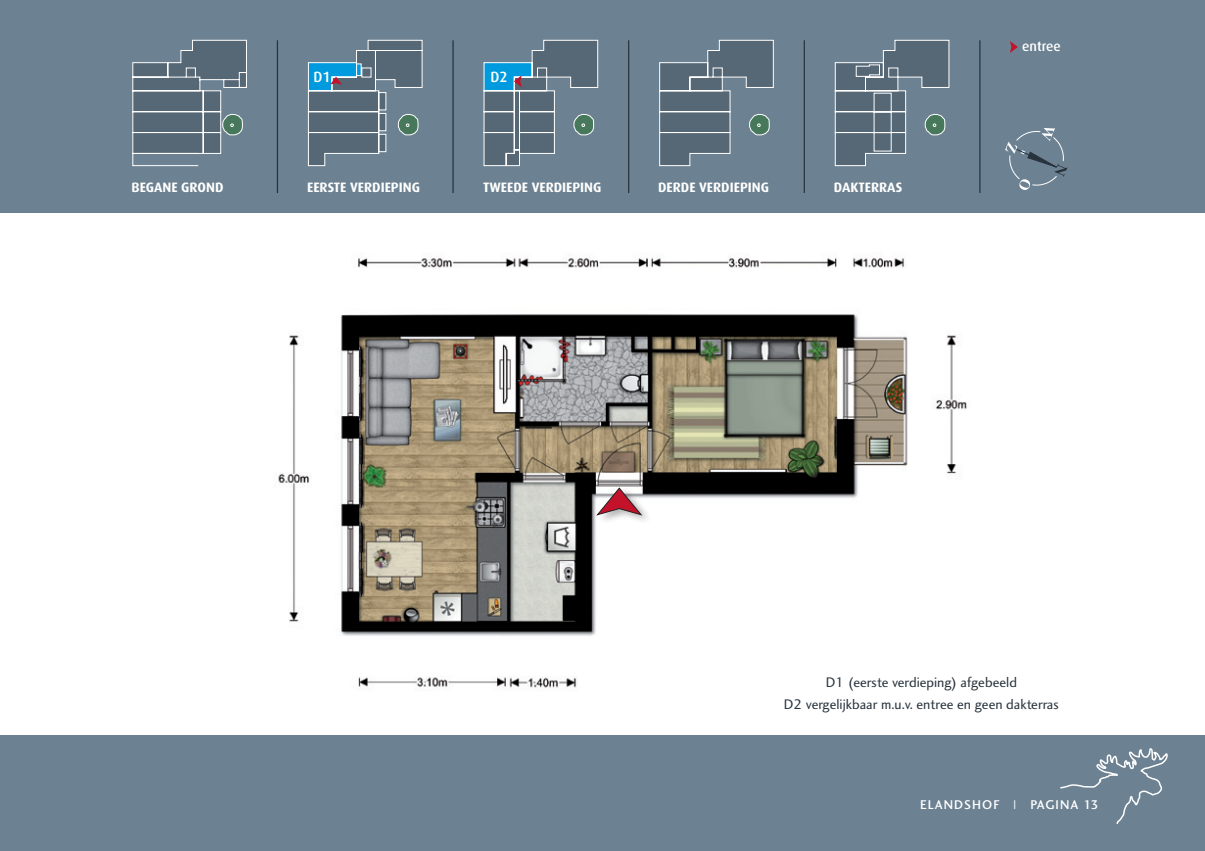
<style>
.page{position:relative;width:1205px;height:851px;background:#fff}
.page>*{position:absolute;margin:0;border:0;box-sizing:border-box;transform-origin:0 0}
.t1{font:500 14.88px "Dax";color:#fff}
.t2{font:14.38px/22.5px "Charlotte Sans Book Plain";color:#28333d;text-align:center}
.t3{font:700 13.62px "Dax";color:#fff}
.t4{font:500 13.62px "Dax";color:#fff}
.t5{font:13.12px "Charlotte Sans Medium Plain";letter-spacing:.08em;color:#fff}
</style>
<div class="page">
<img style="left:278px;top:258px;width:689px;height:430px">
<div style="left:0;top:0;width:1205px;height:213px;background:#6c8191"></div>
<div style="left:0;top:735px;width:1205px;height:115px;background:#6c8191"></div>
<svg style="left:1060px;top:748px;width:108px;height:76px"></svg>
<svg style="left:132px;top:39px;width:818px;height:127px"></svg>
<hr style="left:277px;top:40px;width:1px;height:153px;background:#28333d">
<hr style="left:452px;top:40px;width:2px;height:153px;background:#28333d">
<hr style="left:628px;top:40px;width:1px;height:153px;background:#28333d">
<hr style="left:804px;top:40px;width:1px;height:153px;background:#28333d">
<hr style="left:979px;top:40px;width:1px;height:153px;background:#28333d">
<svg style="left:1005px;top:128px;width:63px;height:62px"></svg>
<svg style="left:308px;top:50px;width:114px;height:41px"></svg>
<svg style="left:484px;top:40px;width:114px;height:51px"></svg>
<svg style="left:1010px;top:41px;width:8px;height:12px"></svg>
<div style="left:596px;top:484px;width:55px;height:39px;background:#231f20;opacity:.35"></div>
<svg style="left:596px;top:487px;width:46px;height:28px"></svg>
<p class="t1" style="left:313px;top:68px;width:19px">D1</p>
<p class="t1" style="left:490px;top:68px;width:19px">D2</p>
<p class="t3" style="left:131px;top:180px;width:93px">BEGANE GROND</p>
<p class="t3" style="left:307px;top:180px;width:114px">EERSTE VERDIEPING</p>
<p class="t3" style="left:483px;top:180px;width:120px">TWEEDE VERDIEPING</p>
<p class="t3" style="left:658px;top:180px;width:112px">DERDE VERDIEPING</p>
<p class="t3" style="left:834px;top:180px;width:70px">DAKTERRAS</p>
<p class="t4" style="left:1022px;top:38px;width:40px">entree</p>
<p class="t2" style="left:784px;top:670px;width:277px">D1 (eerste verdieping) afgebeeld<br>D2 vergelijkbaar m.u.v. entree en geen dakterras</p>
<p class="t5" style="left:920px;top:796px;width:180px">ELANDSHOF | PAGINA 13</p>
</div>
